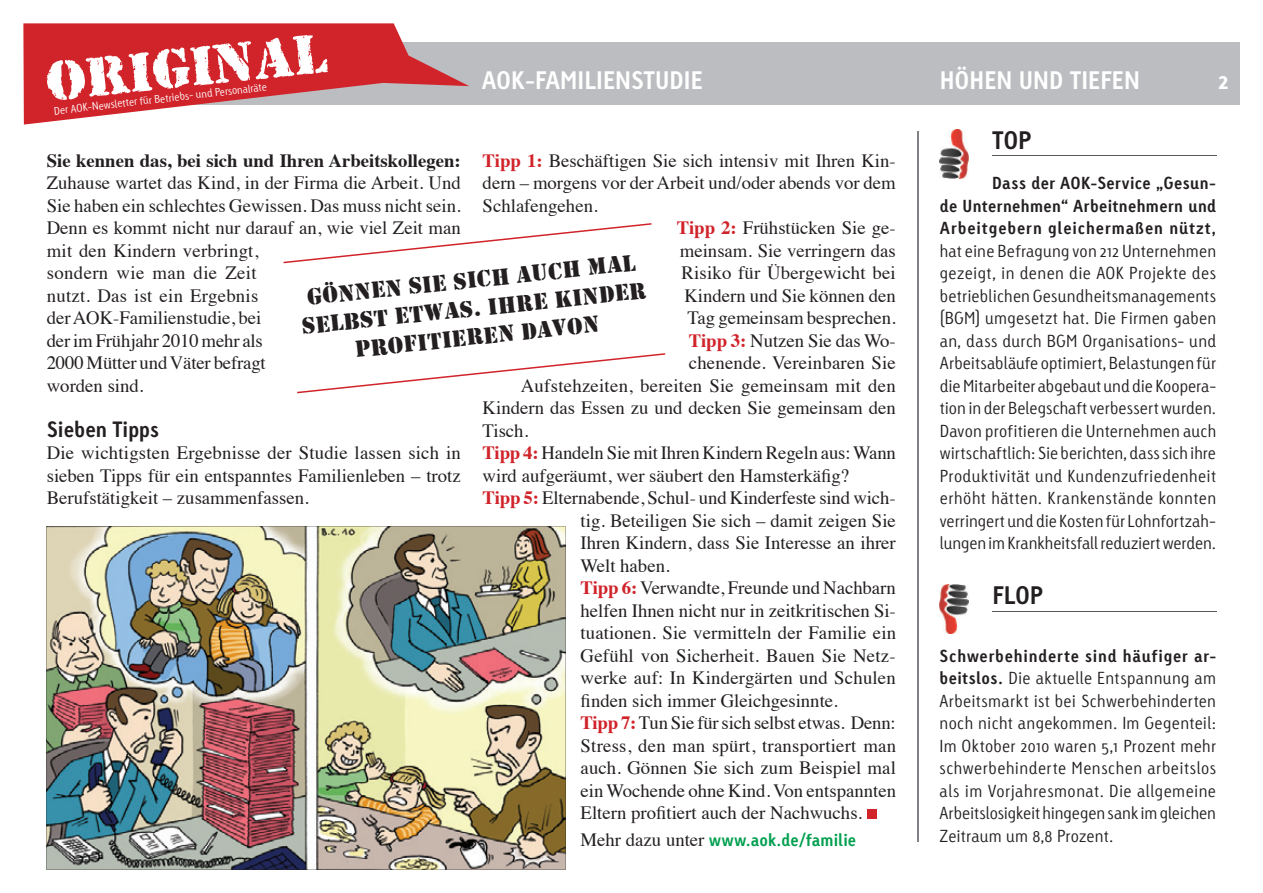
<style>
.page{position:relative;width:1263px;height:893px;background:#fff}
.page>*{position:absolute;margin:0;border:0;box-sizing:border-box;transform-origin:0 0}
.t1{font:58.5px "Rubber Stamp Plain";color:#fff}
.t2{font:24px/28.5px "Stencil";color:#231f20;text-align:center}
.t3{font:700 24px "Linotype Tetria";color:#fff}
.t4{font:700 24px "Linotype Tetria";color:#231f20}
.t5{font:700 21px "Linotype Tetria";color:#231f20}
.t6{font:18.75px/22.5px "Times";color:#231f20}
.t7{font:700 18.75px "Times";color:#231f20}
.t8{font:300 16.5px/22.5px "Linotype Tetria";color:#231f20;text-align:justify}
.t9{font:700 16.5px/22.5px "Linotype Tetria";letter-spacing:.05em;color:#231f20;text-align:justify}
.t10{font:700 16.5px "Linotype Tetria";letter-spacing:.005em;color:#009f4f}
.t11{font:300 10.5px "Linotype Tetria";color:#fff}
.s1{font-weight:700;color:#d1232a}
.s2{font-family:"Times";font-weight:400;font-size:18.75px;color:#231f20}
.s3{font-weight:700}
</style>
<div class="page">
<div style="left:40px;top:43px;width:1199px;height:62px;background:#bcbdc0"></div>
<hr style="left:918px;top:131px;width:1px;height:711px;background:#808285">
<div style="left:867px;top:810px;width:9px;height:9px;background:#d1232a"></div>
<svg style="left:23px;top:23px;width:446px;height:102px;fill:#d1232a"></svg>
<img style="left:47px;top:526px;width:519px;height:344px">
<hr style="left:992px;top:155px;width:224px;height:1px;background:#57585a">
<hr style="left:992px;top:611px;width:224px;height:1px;background:#57585a">
<img style="left:940px;top:129px;width:29px;height:49px">
<img style="left:940px;top:585px;width:29px;height:49px">
<svg style="left:283px;top:223px;width:368px;height:40px"></svg>
<svg style="left:297px;top:353px;width:368px;height:40px"></svg>
<h1 class="t1" style="left:42px;top:48px;width:285px;rotate:-6deg">ORIGINAL</h1>
<p class="t11" style="left:53px;top:104px;width:216px;rotate:-6deg">Der AOK-Newsletter für Betriebs- und Personalräte</p>
<p class="t3" style="left:482px;top:66px;width:223px">AOK-FAMILIENSTUDIE</p>
<p class="t7" style="left:47px;top:142px;width:415px">Sie kennen das, bei sich und Ihren Arbeitskollegen:</p>
<p class="t6" style="left:47px;top:170px;width:416px">Zuhause wartet das Kind, in der Firma die Arbeit. Und Sie haben ein schlechtes Gewissen. Das muss nicht sein.<br>Denn es kommt nicht nur darauf an, wie viel Zeit man mit den Kindern verbringt,<br>sondern wie man die Zeit<br>nutzt. Das ist ein Ergebnis<br>der AOK-Familienstudie, bei<br>der im Frühjahr 2010 mehr als<br>2000 Mütter und Väter befragt<br>worden sind.</p>
<p class="t5" style="left:47px;top:416px;width:114px">Sieben Tipps</p>
<p class="t6" style="left:47px;top:440px;width:416px;text-align:justify">Die wichtigsten Ergebnisse der Studie lassen sich in sieben Tipps für ein entspanntes Familienleben – trotz Berufstätigkeit – zusammenfassen.</p>
<p class="t6" style="left:483px;top:147px;width:415px"><span class="s1">Tipp 1:</span> Beschäftigen Sie sich intensiv mit Ihren Kin-</p>
<p class="t6" style="left:483px;top:170px;width:415px">dern – morgens vor der Arbeit und/oder abends vor dem</p>
<p class="t6" style="left:483px;top:192px;width:117px">Schlafengehen.</p>
<p class="t6" style="left:677px;top:215px;width:220px"><span class="s1">Tipp 2:</span> Frühstücken Sie ge-</p>
<p class="t6" style="left:680px;top:237px;width:217px">meinsam. Sie verringern das</p>
<p class="t6" style="left:681px;top:260px;width:216px">Risiko für Übergewicht bei</p>
<p class="t6" style="left:684px;top:282px;width:213px">Kindern und Sie können den</p>
<p class="t6" style="left:687px;top:305px;width:210px">Tag gemeinsam besprechen.</p>
<p class="t6" style="left:689px;top:327px;width:209px"><span class="s1">Tipp 3:</span> Nutzen Sie das Wo-</p>
<p class="t6" style="left:689px;top:350px;width:209px">chenende. Vereinbaren Sie</p>
<p class="t6" style="left:521px;top:372px;width:376px">Aufstehzeiten, bereiten Sie gemeinsam mit den</p>
<p class="t6" style="left:483px;top:395px;width:415px">Kindern das Essen zu und decken Sie gemeinsam den</p>
<p class="t6" style="left:483px;top:417px;width:47px">Tisch.</p>
<p class="t6" style="left:483px;top:440px;width:415px"><span class="s1">Tipp 4:</span> Handeln Sie mit Ihren Kindern Regeln aus: Wann</p>
<p class="t6" style="left:483px;top:462px;width:368px">wird aufgeräumt, wer säubert den Hamsterkäfig?</p>
<p class="t6" style="left:483px;top:485px;width:414px"><span class="s1">Tipp 5:</span> Elternabende, Schul- und Kinderfeste sind wich-</p>
<p class="t6" style="left:581px;top:507px;width:317px">tig. Beteiligen Sie sich – damit zeigen Sie</p>
<p class="t6" style="left:581px;top:530px;width:317px">Ihren Kindern, dass Sie Interesse an ihrer</p>
<p class="t6" style="left:581px;top:552px;width:91px">Welt haben.</p>
<p class="t6" style="left:581px;top:575px;width:317px"><span class="s1">Tipp 6:</span> Verwandte, Freunde und Nachbarn</p>
<p class="t6" style="left:581px;top:597px;width:317px">helfen Ihnen nicht nur in zeitkritischen Si-</p>
<p class="t6" style="left:581px;top:620px;width:317px">tuationen. Sie vermitteln der Familie ein</p>
<p class="t6" style="left:581px;top:642px;width:317px">Gefühl von Sicherheit. Bauen Sie Netz-</p>
<p class="t6" style="left:581px;top:665px;width:317px">werke auf: In Kindergärten und Schulen</p>
<p class="t6" style="left:581px;top:687px;width:259px">finden sich immer Gleichgesinnte.</p>
<p class="t6" style="left:581px;top:710px;width:317px"><span class="s1">Tipp 7:</span> Tun Sie für sich selbst etwas. Denn:</p>
<p class="t6" style="left:581px;top:732px;width:317px">Stress, den man spürt, transportiert man</p>
<p class="t6" style="left:581px;top:755px;width:317px">auch. Gönnen Sie sich zum Beispiel mal</p>
<p class="t6" style="left:581px;top:777px;width:317px">ein Wochende ohne Kind. Von entspannten</p>
<p class="t6" style="left:581px;top:800px;width:283px">Eltern profitiert auch der Nachwuchs.</p>
<p class="t10" style="left:581px;top:830px;width:277px"><span class="s2">Mehr dazu unter</span> www.aok.de/familie</p>
<p class="t2" style="left:298px;top:284px;width:347px;rotate:-6deg">gÖnnen sie sich auch mal selbst etwas. ihre kinder profitieren davon</p>
<p class="t3" style="left:940px;top:66px;width:202px">HÖHEN UND TIEFEN</p>
<p class="t3" style="left:1218px;top:66px;width:13px">2</p>
<p class="t4" style="left:992px;top:125px;width:41px">TOP</p>
<p class="t9" style="left:940px;top:172px;width:278px;text-indent:52px">Dass der AOK-Service „Gesun&shy;de Unternehmen“ Arbeitnehmern und Arbeitgebern gleichermaßen nützt,</p>
<p class="t8" style="left:940px;top:239px;width:278px">hat eine Befragung von 212 Unternehmen gezeigt, in denen die AOK Projekte des betrieblichen Gesundheitsmanagements (BGM) umgesetzt hat. Die Firmen gaben an, dass durch BGM Organisations- und Arbeitsabläufe optimiert, Belastungen für die Mitarbeiter abgebaut und die Koopera&shy;tion in der Belegschaft verbessert wurden.<br>Davon profitieren die Unternehmen auch wirtschaftlich: Sie berichten, dass sich ihre Produktivität und Kundenzufriedenheit erhöht hätten. Krankenstände konnten verringert und die Kosten für Lohnfortzah&shy;lungen im Krankheitsfall reduziert werden.</p>
<p class="t4" style="left:992px;top:580px;width:52px">FLOP</p>
<p class="t8" style="left:939px;top:644px;width:278px"><span class="s3">Schwerbehinderte sind häufiger ar&shy;beitslos.</span> Die aktuelle Entspannung am Arbeitsmarkt ist bei Schwerbehinderten noch nicht angekommen. Im Gegenteil:<br>Im Oktober 2010 waren 5,1 Prozent mehr schwerbehinderte Menschen arbeitslos als im Vorjahresmonat. Die allgemeine Arbeitslosigkeit hingegen sank im gleichen Zeitraum um 8,8 Prozent.</p>
</div>
